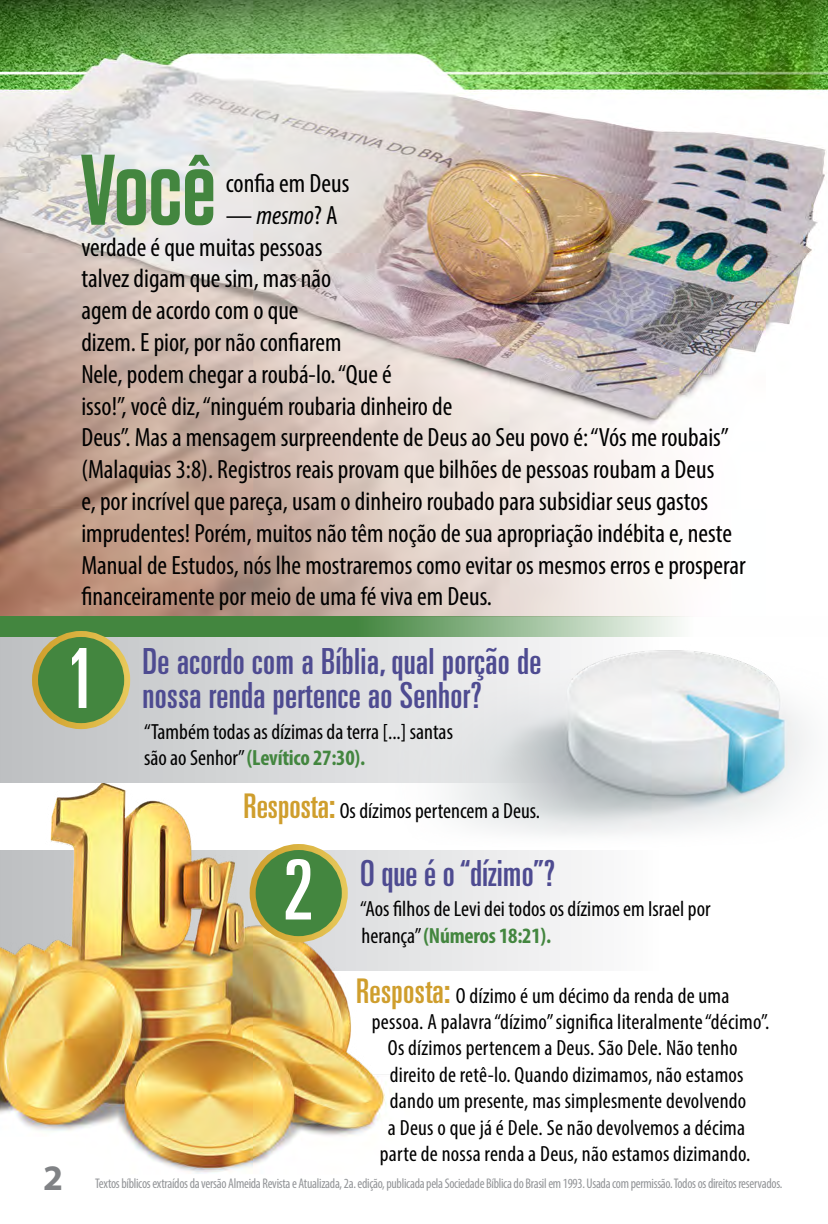
<style>
.page{position:relative;width:828px;height:1224px;background:#fff}
.page>*{position:absolute;margin:0;border:0;box-sizing:border-box;transform-origin:0 0}
.t1{font:600 100px "Tungsten";color:#43863f}
.t2{font:ultra-condensed 83px "Univers";color:#fff}
.t3{font:ultra-condensed 36px/34px "Univers";letter-spacing:.01em;color:#4e4b91}
.t4{font:700 36px "Myriad Pro";color:#808285}
.t5{font:condensed 26.4px/31.8px "Myriad Pro";color:#000}
.t6{font:condensed 22px/26.4px "Myriad Pro";letter-spacing:.01em;color:#000}
.t7{font:condensed 14px "Myriad Pro";letter-spacing:-.02em;color:#939598;scale:.96 1}
.s1{font-style:italic}
.s2{font-weight:700;color:#43863f}
.s3{font-family:"Univers";font-stretch:ultra-condensed;font-size:34px;color:#cf9e2d}
</style>
<div class="page">
<img style="left:0;top:0;width:828px;height:617px">
<hr style="left:827px;top:316px;width:1px;height:149px;background:#fff">
<div style="left:0;top:850px;width:658px;height:120px;background:#f0f0f1"></div>
<img style="left:0;top:783px;width:410px;height:391px">
<svg style="left:0;top:637px;width:395px;height:146px;background:#d1d2d3"></svg>
<img style="left:395px;top:637px;width:413px;height:213px">
<div style="left:253px;top:847px;width:92px;height:92px;background:#43863f;border-radius:50%"></div>
<div style="left:250px;top:844px;width:98px;height:98px;border:6px solid #fff;border-radius:50%"></div>
<svg style="left:0;top:617px;width:678px;height:20px;background:#6da16a"></svg>
<div style="left:35px;top:634px;width:92px;height:92px;background:#43863f;border-radius:50%"></div>
<div style="left:32px;top:631px;width:98px;height:98px;border:6px solid #fff;border-radius:50%"></div>
<h1 class="t1" style="left:80px;top:137px;width:137px">Você</h1>
<p class="t5" style="left:226px;top:167px;width:125px">confia em Deus</p>
<p class="t5" style="left:81px;top:199px;width:666px;text-indent:144px">— <span class="s1">mesmo</span>? A<br>verdade é que muitas pessoas<br>talvez digam que sim, mas não<br>agem de acordo com o que<br>dizem. E pior, por não confiarem<br>Nele, podem chegar a roubá-lo. “Que é<br>isso!”, você diz, “ninguém roubaria dinheiro de<br>Deus”. Mas a mensagem surpreendente de Deus ao Seu povo é: “Vós me roubais” (Malaquias 3:8). Registros reais provam que bilhões de pessoas roubam a Deus<br>e, por incrível que pareça, usam o dinheiro roubado para subsidiar seus gastos imprudentes! Porém, muitos não têm noção de sua apropriação indébita e, neste Manual de Estudos, nós lhe mostraremos como evitar os mesmos erros e prosperar financeiramente por meio de uma fé viva em Deus.</p>
<h3 class="t4" style="left:43px;top:1155px;width:21px">2</h3>
<h2 class="t2" style="left:65px;top:631px;width:32px">1</h2>
<h3 class="t3" style="left:143px;top:644px;width:400px">De acordo com a Bíblia, qual porção de nossa renda pertence ao Senhor?</h3>
<p class="t6" style="left:144px;top:718px;width:311px">“Também todas as dízimas da terra [...] santas são ao Senhor” <span class="s2">(Levítico 27:30).</span></p>
<p class="t6" style="left:243px;top:797px;width:298px"><span class="s3">Resposta:</span> Os dízimos pertencem a Deus.</p>
<h2 class="t2" style="left:283px;top:843px;width:32px">2</h2>
<h3 class="t3" style="left:360px;top:856px;width:196px">O que é o “dízimo”?</h3>
<p class="t6" style="left:360px;top:895px;width:352px">“Aos filhos de Levi dei todos os dízimos em Israel por herança” <span class="s2">(Números 18:21).</span></p>
<p class="t6" style="left:356px;top:982px;width:375px"><span class="s3">Resposta:</span> O dízimo é um décimo da renda de uma</p>
<p class="t6" style="left:372px;top:1008px;width:399px">pessoa. A palavra “dízimo” significa literalmente “décimo”.</p>
<p class="t6" style="left:388px;top:1035px;width:351px">Os dízimos pertencem a Deus. São Dele. Não tenho</p>
<p class="t6" style="left:390px;top:1061px;width:355px">direito de retê-lo. Quando dizimamos, não estamos</p>
<p class="t6" style="left:390px;top:1087px;width:358px">dando um presente, mas simplesmente devolvendo</p>
<p class="t6" style="left:388px;top:1114px;width:359px">a Deus o que já é Dele. Se não devolvemos a décima</p>
<p class="t6" style="left:380px;top:1140px;width:372px">parte de nossa renda a Deus, não estamos dizimando.</p>
<p class="t7" style="left:95px;top:1175px;width:717px">Textos bíblicos extraídos da versão Almeida Revista e Atualizada, 2a. edição, publicada pela Sociedade Bíblica do Brasil em 1993. Usada com permissão. Todos os direitos reservados.</p>
</div>
